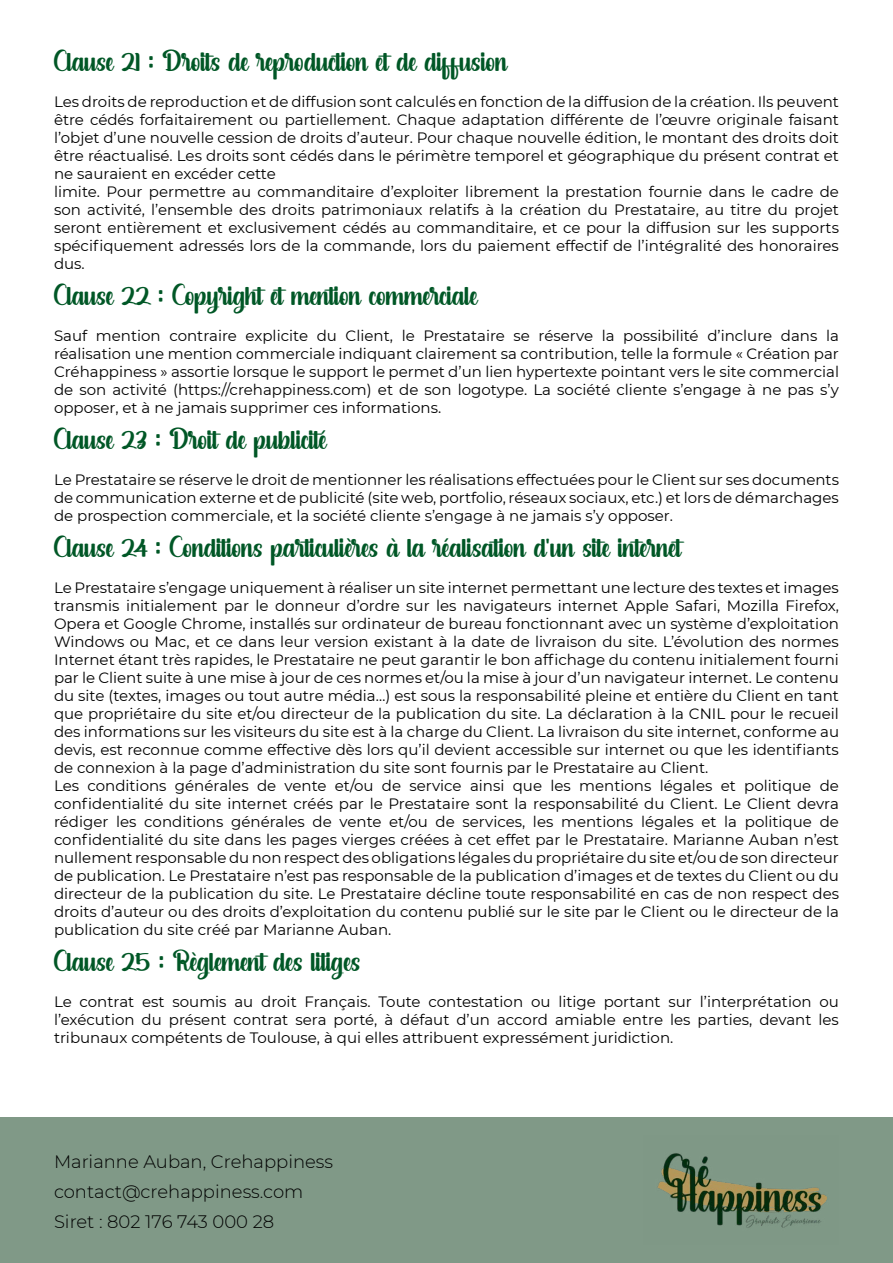
<style>
.page{position:relative;width:893px;height:1263px;background:#fff}
.page>*{position:absolute;margin:0;border:0;box-sizing:border-box;transform-origin:0 0}
.t1{font:24px "salsabella";color:#005726}
.t2{font:300 18px/30px "Montserrat";color:#000}
.t3{font:15px/18px "Montserrat";color:#000;text-align:justify}
</style>
<div class="page">
<div style="left:0;top:1118px;width:893px;height:145px;background:#809987"></div>
<img style="left:657px;top:1153px;width:170px;height:75px">
<h1 class="t1" style="left:54px;top:45px;width:455px">Clause 21 : Droits de reproduction et de diffusion</h1>
<p class="t3" style="left:54px;top:92px;width:786px;text-align:left">Les droits de reproduction et de diffusion sont calculés en fonction de la diffusion de la création. Ils peuvent être cédés forfaitairement ou partiellement. Chaque adaptation différente de l’œuvre originale faisant l’objet d’une nouvelle cession de droits d’auteur. Pour chaque nouvelle édition, le montant des droits doit être réactualisé. Les droits sont cédés dans le périmètre temporel et géographique du présent contrat et ne sauraient en excéder cette<br>limite. Pour permettre au commanditaire d’exploiter librement la prestation fournie dans le cadre de son activité, l’ensemble des droits patrimoniaux relatifs à la création du Prestataire, au titre du projet seront entièrement et exclusivement cédés au commanditaire, et ce pour la diffusion sur les supports spécifiquement adressés lors de la commande, lors du paiement effectif de l’intégralité des honoraires dus.</p>
<h1 class="t1" style="left:54px;top:279px;width:425px">Clause 22 : Copyright et mention commerciale</h1>
<p class="t3" style="left:54px;top:326px;width:786px">Sauf mention contraire explicite du Client, le Prestataire se réserve la possibilité d’inclure dans la réalisation une mention commerciale indiquant clairement sa contribution, telle la formule « Création par Créhappiness » assortie lorsque le support le permet d’un lien hypertexte pointant vers le site commercial de son activité (https://crehappiness.com) et de son logotype. La société cliente s’engage à ne pas s’y opposer, et à ne jamais supprimer ces informations.</p>
<h1 class="t1" style="left:54px;top:423px;width:274px">Clause 23 : Droit de publicité</h1>
<p class="t3" style="left:54px;top:470px;width:786px">Le Prestataire se réserve le droit de mentionner les réalisations effectuées pour le Client sur ses documents de communication externe et de publicité (site web, portfolio, réseaux sociaux, etc.) et lors de démarchages de prospection commerciale, et la société cliente s’engage à ne jamais s’y opposer.</p>
<h1 class="t1" style="left:54px;top:531px;width:629px">Clause 24 : Conditions particulières à la réalisation d’un site internet</h1>
<p class="t3" style="left:54px;top:578px;width:787px;text-align:left">Le Prestataire s’engage uniquement à réaliser un site internet permettant une lecture des textes et images transmis initialement par le donneur d’ordre sur les navigateurs internet Apple Safari, Mozilla Firefox, Opera et Google Chrome, installés sur ordinateur de bureau fonctionnant avec un système d’exploitation Windows ou Mac, et ce dans leur version existant à la date de livraison du site. L’évolution des normes Internet étant très rapides, le Prestataire ne peut garantir le bon affichage du contenu initialement fourni par le Client suite à une mise à jour de ces normes et/ou la mise à jour d’un navigateur internet. Le contenu du site (textes, images ou tout autre média…) est sous la responsabilité pleine et entière du Client en tant que propriétaire du site et/ou directeur de la publication du site. La déclaration à la CNIL pour le recueil des informations sur les visiteurs du site est à la charge du Client. La livraison du site internet, conforme au devis, est reconnue comme effective dès lors qu’il devient accessible sur internet ou que les identifiants de connexion à la page d’administration du site sont fournis par le Prestataire au Client.<br>Les conditions générales de vente et/ou de service ainsi que les mentions légales et politique de confidentialité du site internet créés par le Prestataire sont la responsabilité du Client. Le Client devra rédiger les conditions générales de vente et/ou de services, les mentions légales et la politique de confidentialité du site dans les pages vierges créées à cet effet par le Prestataire. Marianne Auban n’est nullement responsable du non respect des obligations légales du propriétaire du site et/ou de son directeur de publication. Le Prestataire n’est pas responsable de la publication d’images et de textes du Client ou du directeur de la publication du site. Le Prestataire décline toute responsabilité en cas de non respect des droits d’auteur ou des droits d’exploitation du contenu publié sur le site par le Client ou le directeur de la publication du site créé par Marianne Auban.</p>
<h1 class="t1" style="left:54px;top:945px;width:308px">Clause 25 : Règlement des litiges</h1>
<p class="t3" style="left:54px;top:992px;width:786px">Le contrat est soumis au droit Français. Toute contestation ou litige portant sur l’interprétation ou l’exécution du présent contrat sera porté, à défaut d’un accord amiable entre les parties, devant les tribunaux compétents de Toulouse, à qui elles attribuent expressément juridiction.</p>
<p class="t2" style="left:54px;top:1146px;width:281px">Marianne Auban, Crehappiness contact@crehappiness.com<br>Siret : 802 176 743 000 28</p>
</div>
